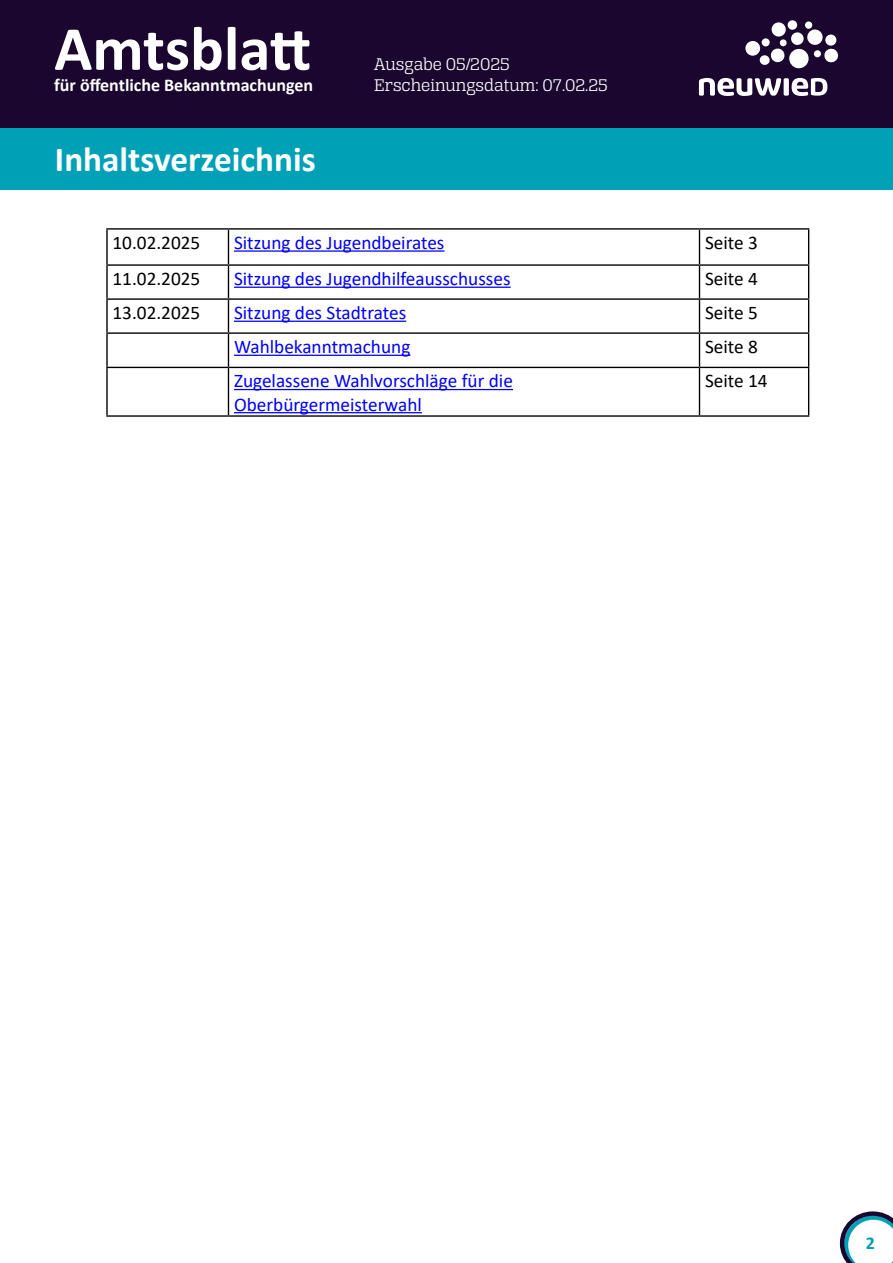
<style>
.page{position:relative;width:893px;height:1263px;background:#fff}
.page>*{position:absolute;margin:0;border:0;box-sizing:border-box;transform-origin:0 0}
.t1{font:700 63px "Calibri";color:#fff}
.t2{font:700 35.25px "Calibri";color:#fff}
.t3{font:19.35px/23.1px "Calibri";color:#00f}
.t4{font:19.35px "Calibri";color:#000}
.t5{font:18px/21.6px "Alianza Slab 300";color:#fff}
.t6{font:700 18px "Calibri";color:#fff}
.t7{font:700 18px "Calibri";color:#00a0b6}
</style>
<div class="page">
<svg style="left:840px;top:1211px;width:53px;height:52px"></svg>
<div style="left:0;top:0;width:893px;height:128px;background:#1a062e"></div>
<svg style="left:745px;top:22px;width:93px;height:47px"></svg>
<div style="left:787px;top:20px;width:10px;height:10px;background:#fff;border-radius:50%"></div>
<svg style="left:699px;top:78px;width:128px;height:18px"></svg>
<div style="left:0;top:128px;width:893px;height:61px;background:#00a0b6"></div>
<hr style="left:228px;top:230px;width:1px;height:34px;background:#000">
<hr style="left:699px;top:230px;width:1px;height:34px;background:#000">
<hr style="left:228px;top:266px;width:1px;height:32px;background:#000">
<hr style="left:699px;top:264px;width:110px;height:2px;background:#000">
<hr style="left:699px;top:266px;width:1px;height:32px;background:#000">
<hr style="left:228px;top:300px;width:1px;height:32px;background:#000">
<hr style="left:699px;top:298px;width:110px;height:2px;background:#000">
<hr style="left:699px;top:300px;width:1px;height:32px;background:#000">
<hr style="left:228px;top:334px;width:1px;height:33px;background:#000">
<hr style="left:699px;top:332px;width:110px;height:2px;background:#000">
<hr style="left:699px;top:334px;width:1px;height:33px;background:#000">
<hr style="left:228px;top:368px;width:1px;height:47px;background:#000">
<hr style="left:699px;top:367px;width:110px;height:1px;background:#000">
<hr style="left:699px;top:368px;width:1px;height:47px;background:#000">
<hr style="left:699px;top:415px;width:110px;height:2px;background:#000">
<hr style="left:106px;top:264px;width:122px;height:2px;background:#000">
<hr style="left:106px;top:298px;width:122px;height:2px;background:#000">
<hr style="left:106px;top:332px;width:122px;height:2px;background:#000">
<hr style="left:106px;top:367px;width:122px;height:1px;background:#000">
<hr style="left:106px;top:415px;width:122px;height:2px;background:#000">
<hr style="left:228px;top:264px;width:471px;height:2px;background:#000">
<hr style="left:228px;top:298px;width:471px;height:2px;background:#000">
<hr style="left:228px;top:332px;width:471px;height:2px;background:#000">
<hr style="left:228px;top:367px;width:471px;height:1px;background:#000">
<hr style="left:228px;top:415px;width:471px;height:2px;background:#000">
<hr style="left:106px;top:228px;width:122px;height:2px;background:#000">
<hr style="left:106px;top:230px;width:2px;height:34px;background:#000">
<hr style="left:228px;top:228px;width:471px;height:2px;background:#000">
<hr style="left:699px;top:228px;width:110px;height:2px;background:#000">
<hr style="left:808px;top:230px;width:1px;height:34px;background:#000">
<hr style="left:106px;top:266px;width:2px;height:32px;background:#000">
<hr style="left:808px;top:266px;width:1px;height:32px;background:#000">
<hr style="left:106px;top:300px;width:2px;height:32px;background:#000">
<hr style="left:808px;top:300px;width:1px;height:32px;background:#000">
<hr style="left:106px;top:334px;width:2px;height:33px;background:#000">
<hr style="left:808px;top:334px;width:1px;height:33px;background:#000">
<hr style="left:106px;top:368px;width:2px;height:47px;background:#000">
<hr style="left:808px;top:368px;width:1px;height:47px;background:#000">
<hr style="left:234px;top:250px;width:210px;height:2px;background:#00f">
<hr style="left:234px;top:287px;width:277px;height:1px;background:#00f">
<hr style="left:234px;top:321px;width:172px;height:1px;background:#00f">
<hr style="left:234px;top:355px;width:176px;height:1px;background:#00f">
<hr style="left:234px;top:389px;width:279px;height:1px;background:#00f">
<hr style="left:234px;top:412px;width:188px;height:1px;background:#00f">
<h1 class="t1" style="left:54px;top:4px;width:258px">Amtsblatt</h1>
<p class="t6" style="left:54px;top:73px;width:260px">für öffentliche Bekanntmachungen</p>
<h2 class="t2" style="left:55px;top:134px;width:262px">Inhaltsverzeichnis</h2>
<p class="t5" style="left:374px;top:53px;width:235px">Ausgabe 05/2025<br>Erscheinungsdatum: 07.02.25</p>
<p class="t4" style="left:112px;top:229px;width:89px">10.02.2025</p>
<p class="t3" style="left:234px;top:230px;width:212px">Sitzung des Jugendbeirates</p>
<p class="t4" style="left:705px;top:229px;width:54px">Seite 3</p>
<p class="t4" style="left:112px;top:265px;width:89px">11.02.2025</p>
<p class="t3" style="left:234px;top:267px;width:278px">Sitzung des Jugendhilfeausschusses</p>
<p class="t4" style="left:705px;top:265px;width:54px">Seite 4</p>
<p class="t4" style="left:112px;top:299px;width:89px">13.02.2025</p>
<p class="t3" style="left:234px;top:301px;width:174px">Sitzung des Stadtrates</p>
<p class="t4" style="left:705px;top:299px;width:54px">Seite 5</p>
<p class="t3" style="left:234px;top:335px;width:178px">Wahlbekanntmachung</p>
<p class="t4" style="left:705px;top:333px;width:54px">Seite 8</p>
<p class="t3" style="left:234px;top:369px;width:280px">Zugelassene Wahlvorschläge für die<br>Oberbürgermeisterwahl</p>
<p class="t4" style="left:705px;top:367px;width:64px">Seite 14</p>
<p class="t7" style="left:866px;top:1230px;width:11px">2</p>
</div>
